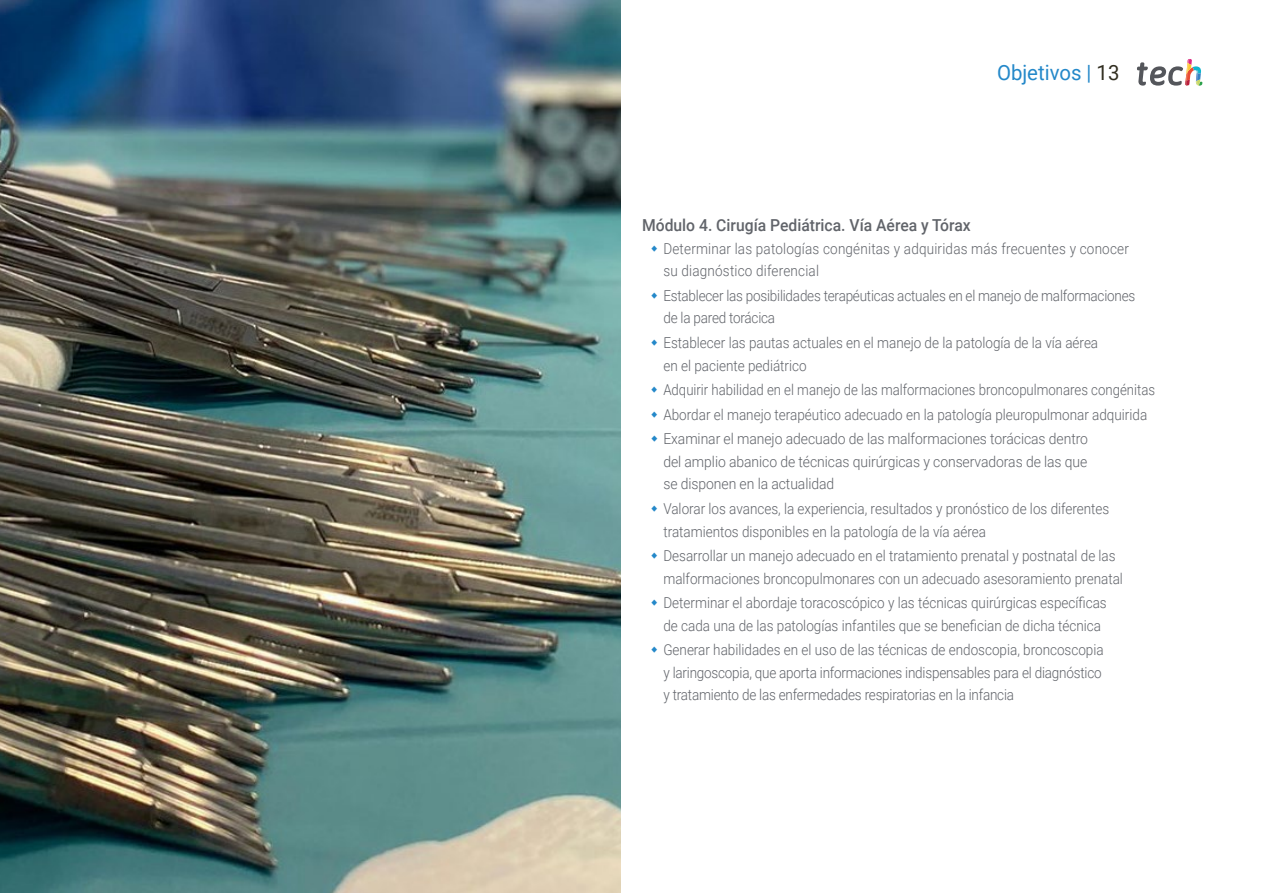
<style>
.page{position:relative;width:1263px;height:893px;background:#fff}
.page>*{position:absolute;margin:0;border:0;box-sizing:border-box;transform-origin:0 0}
.t1{font:21px "Roboto";color:#2488c9}
.t2{font:500 16.5px "Roboto";color:#61646a;scale:.95 1}
.t3{font:300 15px/22.5px "Roboto";color:#61646a;scale:.9 1}
.t4{font:300 15px/24.6px "Roboto";color:#61646a;scale:.88 1}
.t5{font:300 15px/22.5px "Roboto";color:#61646a;scale:.93 1}
.s1{color:#312e20}
</style>
<div class="page">
<svg style="left:1137px;top:59px;width:65px;height:27px"></svg>
<img style="left:0;top:0;width:621px;height:893px">
<h1 class="t1" style="left:997px;top:57px;width:124px">Objetivos | <span class="s1">13</span></h1>
<p class="t2" style="left:642px;top:214px;width:347px">Módulo 4. Cirugía Pediátrica. Vía Aérea y Tórax</p>
<p class="t3" style="left:663px;top:237px;width:519px">Determinar las patologías congénitas y adquiridas más frecuentes y conocer su diagnóstico diferencial</p>
<p class="t3" style="left:663px;top:284px;width:526px">Establecer las posibilidades terapéuticas actuales en el manejo de malformaciones de la pared torácica</p>
<p class="t3" style="left:663px;top:331px;width:485px">Establecer las pautas actuales en el manejo de la patología de la vía aérea en el paciente pediátrico</p>
<p class="t4" style="left:663px;top:377px;width:560px">Adquirir habilidad en el manejo de las malformaciones broncopulmonares congénitas<br>Abordar el manejo terapéutico adecuado en la patología pleuropulmonar adquirida<br>Examinar el manejo adecuado de las malformaciones torácicas dentro</p>
<p class="t5" style="left:663px;top:450px;width:457px">del amplio abanico de técnicas quirúrgicas y conservadoras de las que se disponen en la actualidad</p>
<p class="t3" style="left:663px;top:497px;width:497px">Valorar los avances, la experiencia, resultados y pronóstico de los diferentes tratamientos disponibles en la patología de la vía aérea</p>
<p class="t3" style="left:663px;top:544px;width:512px">Desarrollar un manejo adecuado en el tratamiento prenatal y postnatal de las malformaciones broncopulmonares con un adecuado asesoramiento prenatal</p>
<p class="t3" style="left:663px;top:591px;width:494px">Determinar el abordaje toracoscópico y las técnicas quirúrgicas específicas de cada una de las patologías infantiles que se benefician de dicha técnica</p>
<p class="t3" style="left:663px;top:638px;width:491px">Generar habilidades en el uso de las técnicas de endoscopia, broncoscopia y laringoscopia, que aporta informaciones indispensables para el diagnóstico y tratamiento de las enfermedades respiratorias en la infancia</p>
</div>
